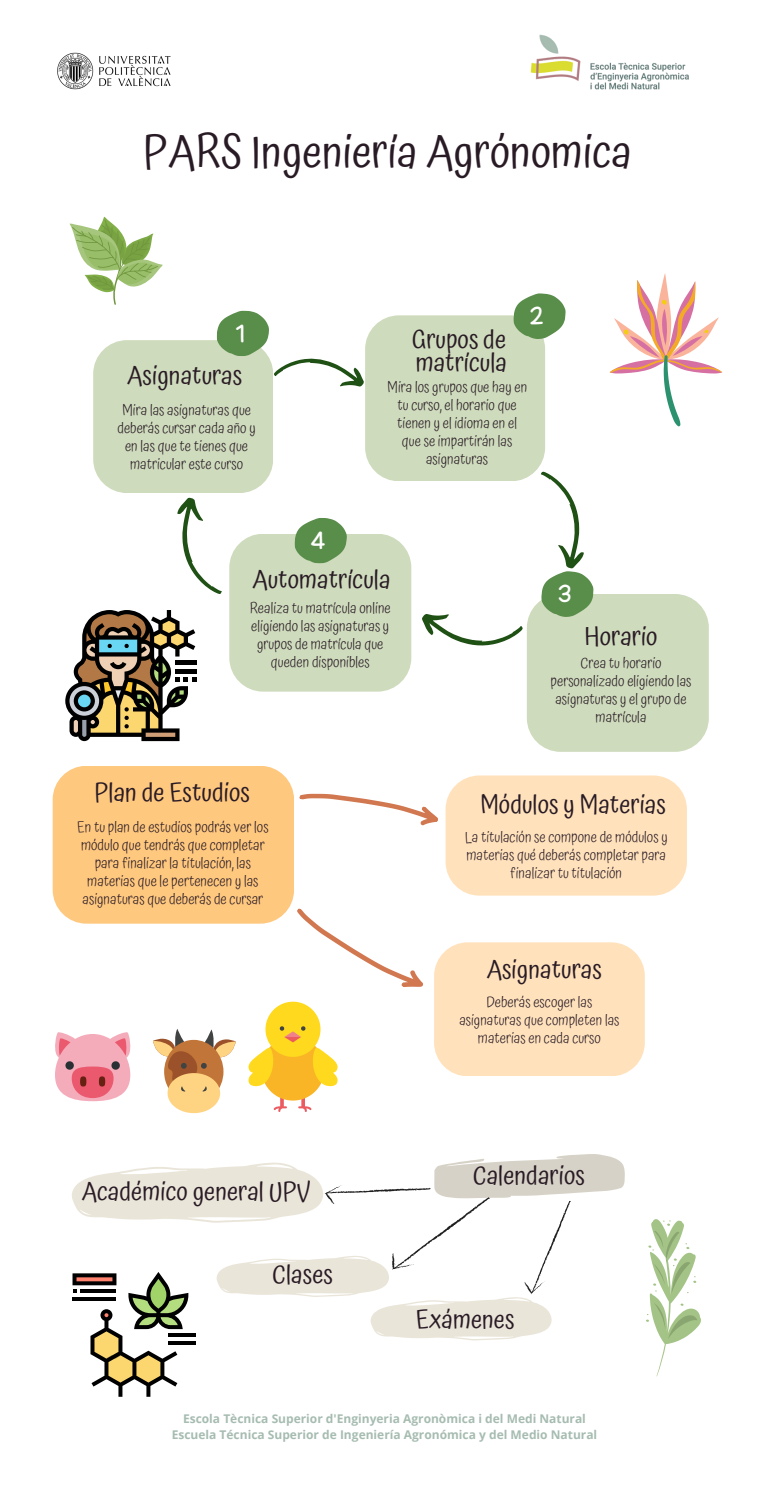
<style>
.page{position:relative;width:769px;height:1491px;background:#fff}
.page>*{position:absolute;margin:0;border:0;box-sizing:border-box;transform-origin:0 0}
.t1{font:45px "Atma";color:#291b25}
.t2{font:25.95px "Halley";color:#fff}
.t3{font:25.5px/22.5px "Atma";color:#291b25}
.t4{font:300 15px/18px "Atma";color:#291b25;text-align:center}
.t5{font:700 12px/16.4px "Open Sans";color:#a6bcb1;text-align:center}
</style>
<div class="page">
<img style="left:57px;top:52px;width:114px;height:38px">
<img style="left:530px;top:34px;width:159px;height:56px">
<div style="left:93px;top:340px;width:180px;height:153px;background:#cedbbc;border-radius:34px"></div>
<div style="left:365px;top:315px;width:180px;height:166px;background:#cedbbc;border-radius:34px"></div>
<svg style="left:512px;top:293px;width:54px;height:47px"></svg>
<svg style="left:216px;top:310px;width:151px;height:77px"></svg>
<div style="left:526px;top:594px;width:182px;height:158px;background:#cedbbc;border-radius:34px"></div>
<svg style="left:540px;top:471px;width:54px;height:146px"></svg>
<div style="left:229px;top:534px;width:182px;height:157px;background:#cedbbc;border-radius:34px"></div>
<svg style="left:294px;top:518px;width:53px;height:46px"></svg>
<svg style="left:422px;top:614px;width:101px;height:32px"></svg>
<svg style="left:177px;top:497px;width:45px;height:97px"></svg>
<svg style="left:69px;top:217px;width:94px;height:88px"></svg>
<div style="left:445px;top:775px;width:241px;height:120px;background:#ffe2bc;border-radius:34px"></div>
<div style="left:434px;top:942px;width:210px;height:134px;background:#ffe2bc;border-radius:34px"></div>
<svg style="left:299px;top:793px;width:139px;height:33px"></svg>
<svg style="left:286px;top:908px;width:137px;height:79px"></svg>
<svg style="left:248px;top:1001px;width:90px;height:111px"></svg>
<svg style="left:153px;top:1029px;width:83px;height:84px"></svg>
<svg style="left:55px;top:1032px;width:76px;height:69px;background:#eb9dab"></svg>
<svg style="left:609px;top:273px;width:113px;height:153px"></svg>
<svg style="left:65px;top:610px;width:131px;height:131px"></svg>
<div style="left:53px;top:766px;width:241px;height:157px;background:#ffc87f;border-radius:34px"></div>
<svg style="left:72px;top:1154px;width:629px;height:242px"></svg>
<h1 class="t1" style="left:143px;top:125px;width:490px">PARS Ingeniería Agrónomica</h1>
<h2 class="t2" style="left:235px;top:321px;width:10px">1</h2>
<h3 class="t3" style="left:127px;top:364px;width:117px">Asignaturas</h3>
<p class="t4" style="left:117px;top:401px;width:140px">Mira las asignaturas que deberás cursar cada año y en las que te tienes que matricular este curso</p>
<p class="t2" style="left:529px;top:304px;width:15px">2</p>
<h3 class="t3" style="left:412px;top:328px;width:97px">Grupos de matrícula</h3>
<h2 class="t4" style="left:387px;top:378px;width:141px">Mira los grupos que hay en tu curso, el horario que tienen y el idioma en el que se impartirán las asignaturas</h2>
<h2 class="t2" style="left:310px;top:528px;width:17px">4</h2>
<h3 class="t3" style="left:252px;top:568px;width:140px">Automatrícula</h3>
<p class="t4" style="left:250px;top:599px;width:142px">Realiza tu matrícula online eligiendo las asignaturas y grupos de matrícula que queden disponibles</p>
<h2 class="t2" style="left:558px;top:581px;width:15px">3</h2>
<h3 class="t3" style="left:584px;top:624px;width:75px">Horario</h3>
<p class="t4" style="left:550px;top:653px;width:142px">Crea tu horario personalizado eligiendo las asignaturas y el grupo de matrícula</p>
<h3 class="t3" style="left:94px;top:780px;width:157px">Plan de Estudios</h3>
<p class="t4" style="left:77px;top:817px;width:193px">En tu plan de estudios podrás ver los módulo que tendrás que completar para finalizar la titulación, las materias que le pertenecen y las asignaturas que deberás de cursar</p>
<p class="t3" style="left:81px;top:1180px;width:231px">Académico general UPV</p>
<h2 class="t3" style="left:272px;top:1263px;width:62px">Clases</h2>
<p class="t3" style="left:480px;top:793px;width:187px">Módulos y Materias</p>
<p class="t4" style="left:464px;top:828px;width:204px">La titulación se compone de módulos y materias qué deberás completar para finalizar tu titulación</p>
<h3 class="t3" style="left:486px;top:958px;width:117px">Asignaturas</h3>
<h2 class="t4" style="left:459px;top:993px;width:162px">Deberás escoger las asignaturas que completen las materias en cada curso</h2>
<h3 class="t3" style="left:472px;top:1164px;width:114px">Calendarios</h3>
<h3 class="t3" style="left:416px;top:1308px;width:100px">Exámenes</h3>
<h1 class="t5" style="left:172px;top:1410px;width:427px">Escola Tècnica Superior d'Enginyeria Agronòmica i del Medi Natural<br>Escuela Técnica Superior de Ingeniería Agronómica y del Medio Natural</h1>
</div>
